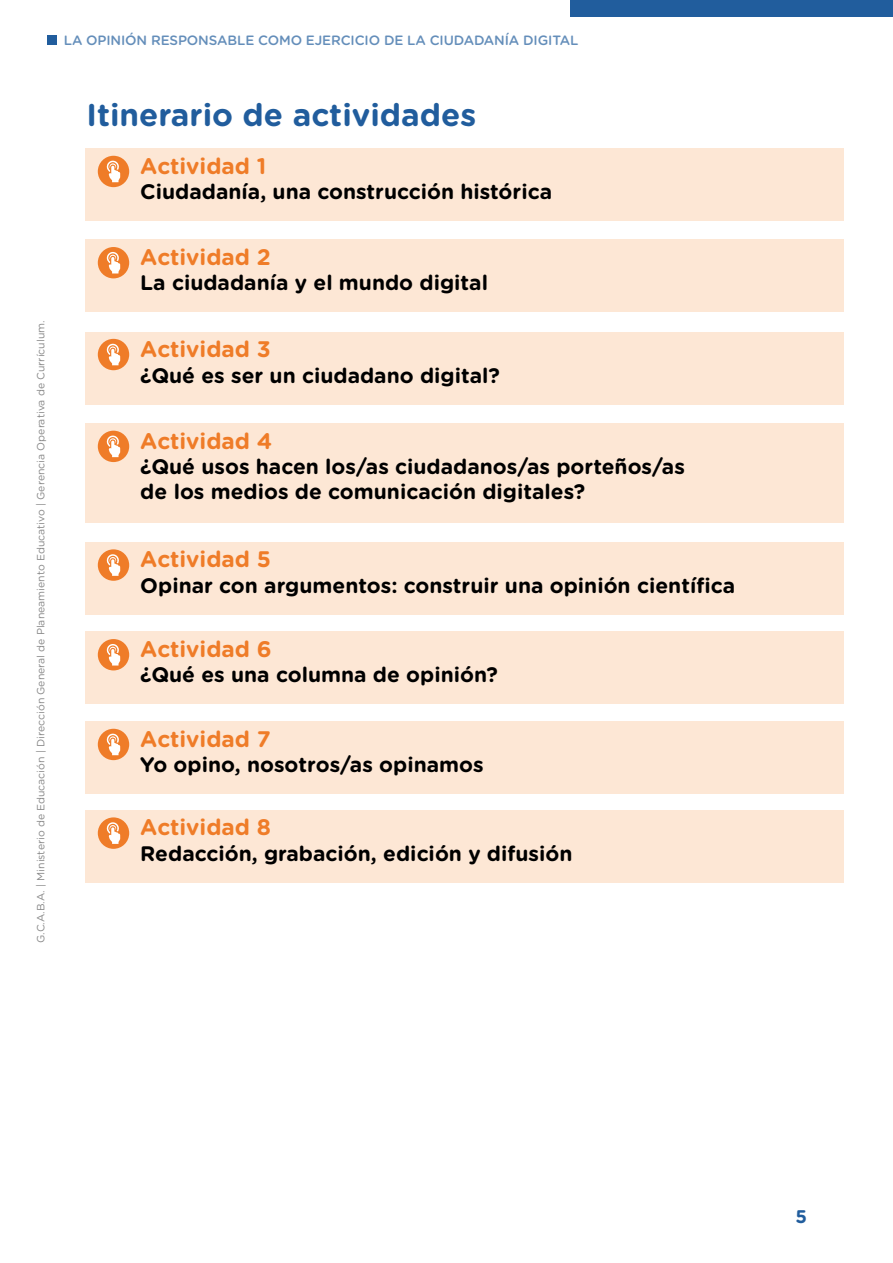
<style>
.page{position:relative;width:893px;height:1263px;background:#fff}
.page>*{position:absolute;margin:0;border:0;box-sizing:border-box;transform-origin:0 0}
.t1{font:700 31.5px "Gotham Rounded";color:#215d9d}
.t2{font:700 22.5px "Gotham Rounded";color:#ef7c28}
.t3{font:700 21px/25.2px "Gotham Rounded";color:#000}
.t4{font:700 18.3px "Gotham Rounded";color:#215d9d}
.t5{font:500 13.5px "Gotham Rounded";letter-spacing:-.01em;color:#648eba}
.t6{font:10.5px "Gotham Rounded";color:#878787}
</style>
<div class="page">
<div style="left:47px;top:35px;width:9px;height:10px;background:#215d9d"></div>
<div style="left:570px;top:0;width:323px;height:17px;background:#215d9d"></div>
<div style="left:85px;top:148px;width:758px;height:73px;background:#fde7d5"></div>
<div style="left:98px;top:156px;width:31px;height:31px;background:#ef7c28;border-radius:50%"></div>
<svg style="left:107px;top:161px;width:13px;height:21px"></svg>
<div style="left:85px;top:239px;width:758px;height:73px;background:#fde7d5"></div>
<div style="left:98px;top:247px;width:31px;height:31px;background:#ef7c28;border-radius:50%"></div>
<svg style="left:107px;top:252px;width:13px;height:21px"></svg>
<div style="left:85px;top:332px;width:758px;height:72px;background:#fde7d5"></div>
<div style="left:98px;top:339px;width:31px;height:31px;background:#ef7c28;border-radius:50%"></div>
<svg style="left:107px;top:344px;width:13px;height:21px"></svg>
<div style="left:85px;top:542px;width:758px;height:72px;background:#fde7d5"></div>
<div style="left:98px;top:549px;width:31px;height:32px;background:#ef7c28;border-radius:50%"></div>
<svg style="left:107px;top:554px;width:13px;height:22px"></svg>
<div style="left:85px;top:631px;width:758px;height:73px;background:#fde7d5"></div>
<div style="left:98px;top:639px;width:31px;height:31px;background:#ef7c28;border-radius:50%"></div>
<svg style="left:107px;top:644px;width:13px;height:21px"></svg>
<div style="left:85px;top:721px;width:758px;height:73px;background:#fde7d5"></div>
<div style="left:98px;top:729px;width:31px;height:31px;background:#ef7c28;border-radius:50%"></div>
<svg style="left:107px;top:734px;width:13px;height:21px"></svg>
<div style="left:85px;top:810px;width:758px;height:72px;background:#fde7d5"></div>
<div style="left:98px;top:817px;width:31px;height:32px;background:#ef7c28;border-radius:50%"></div>
<svg style="left:107px;top:822px;width:13px;height:22px"></svg>
<div style="left:85px;top:423px;width:758px;height:100px;background:#fde7d5"></div>
<div style="left:98px;top:431px;width:31px;height:31px;background:#ef7c28;border-radius:50%"></div>
<svg style="left:107px;top:436px;width:13px;height:21px"></svg>
<p class="t5" style="left:64px;top:31px;width:516px">LA OPINIÓN RESPONSABLE COMO EJERCICIO DE LA CIUDADANÍA DIGITAL</p>
<p class="t6" style="left:34px;top:943px;width:624px;rotate:-90deg">G.C.A.B.A. | Ministerio de Educación | Dirección General de Planeamiento Educativo | Gerencia Operativa de Currículum.</p>
<h1 class="t1" style="left:86px;top:92px;width:391px">Itinerario de actividades</h1>
<p class="t2" style="left:140px;top:149px;width:127px">Actividad 1</p>
<p class="t3" style="left:140px;top:178px;width:413px">Ciudadanía, una construcción histórica</p>
<p class="t2" style="left:140px;top:241px;width:132px">Actividad 2</p>
<p class="t3" style="left:140px;top:269px;width:349px">La ciudadanía y el mundo digital</p>
<p class="t2" style="left:140px;top:333px;width:132px">Actividad 3</p>
<p class="t3" style="left:140px;top:362px;width:361px">¿Qué es ser un ciudadano digital?</p>
<p class="t2" style="left:140px;top:424px;width:133px">Actividad 4</p>
<p class="t3" style="left:140px;top:453px;width:546px">¿Qué usos hacen los/as ciudadanos/as porteños/as de los medios de comunicación digitales?</p>
<p class="t2" style="left:140px;top:543px;width:132px">Actividad 5</p>
<p class="t3" style="left:140px;top:572px;width:596px">Opinar con argumentos: construir una opinión científica</p>
<p class="t2" style="left:140px;top:633px;width:133px">Actividad 6</p>
<p class="t3" style="left:140px;top:661px;width:359px">¿Qué es una columna de opinión?</p>
<p class="t2" style="left:140px;top:722px;width:132px">Actividad 7</p>
<p class="t3" style="left:140px;top:751px;width:345px">Yo opino, nosotros/as opinamos</p>
<p class="t2" style="left:140px;top:811px;width:132px">Actividad 8</p>
<p class="t3" style="left:140px;top:840px;width:434px">Redacción, grabación, edición y difusión</p>
<p class="t4" style="left:795px;top:1203px;width:13px">5</p>
</div>
